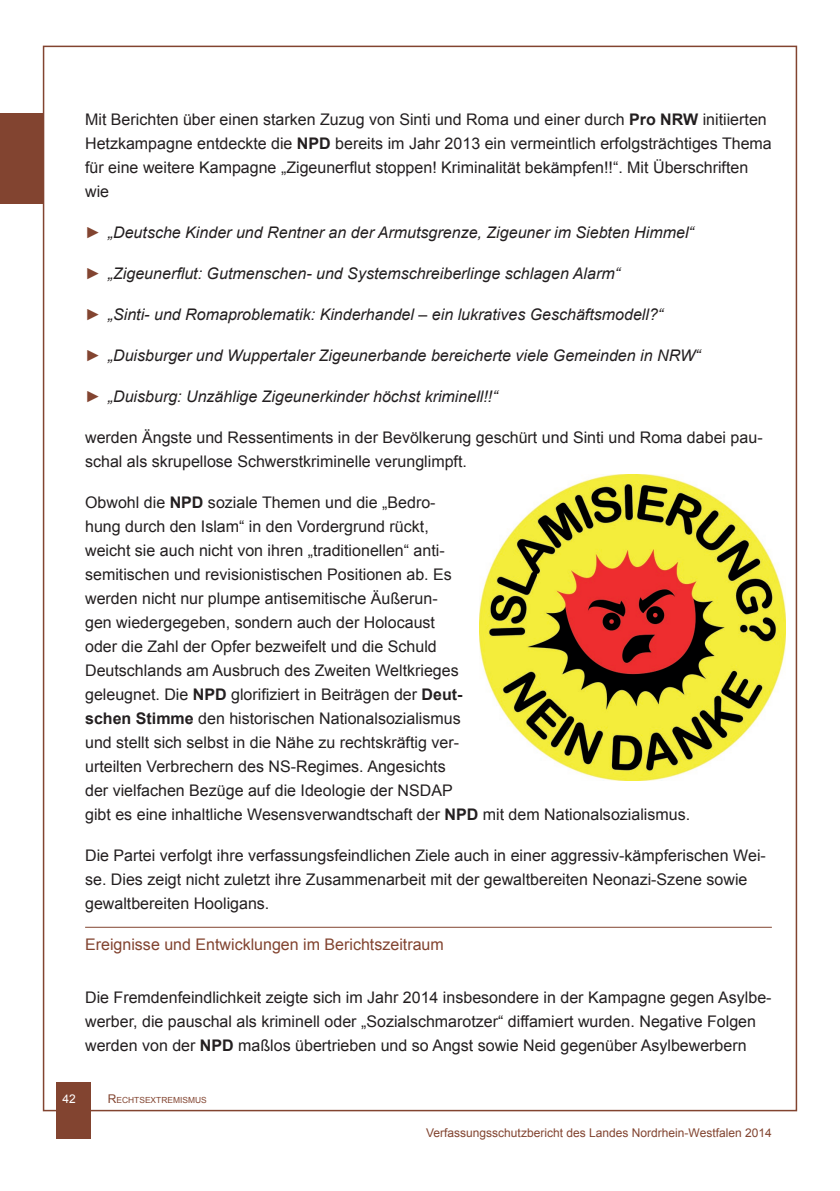
<style>
.page{position:relative;width:840px;height:1191px;background:#fff}
.page>*{position:absolute;margin:0;border:0;box-sizing:border-box;transform-origin:0 0}
._20_Absatz_mit_Absta{font:16px/24px "Arial";color:#231f20}
.t1{font:italic 16px "Arial";color:#231f20}
.ZU_Linie_oben_rechts{font:16px "Arial";color:#824430}
.t2{font:12px "Arial";color:#824430}
.t3{font:12px "Arial";color:#fff}
.t4{font:8.4px "Arial";color:#824430}
.s1{font-weight:700}
.s2{font-style:normal;color:#824430}
.s3{font-size:12px}
</style>
<div class="page">
<div style="left:57px;top:1081px;width:34px;height:57px;background:#824430"></div>
<div style="left:0;top:113px;width:43px;height:91px;background:#824430"></div>
<hr style="left:85px;top:926px;width:686px;height:1px;background:#824430">
<img style="left:479px;top:475px;width:306px;height:306px">
<p class="_20_Absatz_mit_Absta" style="left:85px;top:108px;width:687px">Mit Berichten über einen starken Zuzug von Sinti und Roma und einer durch <span class="s1">Pro NRW</span> initiierten Hetzkampagne entdeckte die <span class="s1">NPD</span> bereits im Jahr 2013 ein vermeintlich erfolgsträchtiges Thema für eine weitere Kampagne „Zigeunerflut stoppen! Kriminalität bekämpfen!!“. Mit Überschriften wie</p>
<p class="t1" style="left:85px;top:222px;width:610px"><span class="s2">►</span> „Deutsche Kinder und Rentner an der Armutsgrenze, Zigeuner im Siebten Himmel“</p>
<p class="t1" style="left:85px;top:263px;width:536px"><span class="s2">►</span> „Zigeunerflut: Gutmenschen- und Systemschreiberlinge schlagen Alarm“</p>
<p class="t1" style="left:85px;top:304px;width:579px"><span class="s2">►</span> „Sinti- und Romaproblematik: Kinderhandel – ein lukratives Geschäftsmodell?“</p>
<p class="t1" style="left:85px;top:345px;width:616px"><span class="s2">►</span> „Duisburger und Wuppertaler Zigeunerbande bereicherte viele Gemeinden in NRW“</p>
<p class="t1" style="left:85px;top:386px;width:414px"><span class="s2">►</span> „Duisburg: Unzählige Zigeunerkinder höchst kriminell!!“</p>
<p class="_20_Absatz_mit_Absta" style="left:85px;top:426px;width:678px">werden Ängste und Ressentiments in der Bevölkerung geschürt und Sinti und Roma dabei pau&shy;schal als skrupellose Schwerstkriminelle verunglimpft.</p>
<p class="_20_Absatz_mit_Absta" style="left:85px;top:491px;width:606px">Obwohl die <span class="s1">NPD</span> soziale Themen und die „Bedro-<br>hung durch den Islam“ in den Vordergrund rückt,<br>weicht sie auch nicht von ihren „traditionellen“ anti-<br>semitischen und revisionistischen Positionen ab. Es<br>werden nicht nur plumpe antisemitische Äußerun-<br>gen wiedergegeben, sondern auch der Holocaust<br>oder die Zahl der Opfer bezweifelt und die Schuld<br>Deutschlands am Ausbruch des Zweiten Weltkrieges<br>geleugnet. Die <span class="s1">NPD</span> glorifiziert in Beiträgen der <span class="s1">Deut-<br>schen Stimme</span> den historischen Nationalsozialismus<br>und stellt sich selbst in die Nähe zu rechtskräftig ver-<br>urteilten Verbrechern des NS-Regimes. Angesichts<br>der vielfachen Bezüge auf die Ideologie der NSDAP<br>gibt es eine inhaltliche Wesensverwandtschaft der <span class="s1">NPD</span> mit dem Nationalsozialismus.</p>
<p class="_20_Absatz_mit_Absta" style="left:85px;top:844px;width:682px">Die Partei verfolgt ihre verfassungsfeindlichen Ziele auch in einer aggressiv-kämpferischen Wei&shy;se. Dies zeigt nicht zuletzt ihre Zusammenarbeit mit der gewaltbereiten Neonazi-Szene sowie gewaltbereiten Hooligans.</p>
<p class="ZU_Linie_oben_rechts" style="left:85px;top:934px;width:360px">Ereignisse und Entwicklungen im Berichtszeitraum</p>
<p class="_20_Absatz_mit_Absta" style="left:85px;top:985px;width:687px">Die Fremdenfeindlichkeit zeigte sich im Jahr 2014 insbesondere in der Kampagne gegen Asylbe&shy;werber, die pauschal als kriminell oder „Sozialschmarotzer“ diffamiert wurden. Negative Folgen werden von der <span class="s1">NPD</span> maßlos übertrieben und so Angst sowie Neid gegenüber Asylbewerbern</p>
<p class="t3" style="left:62px;top:1091px;width:15px">42</p>
<p class="t4" style="left:108px;top:1094px;width:100px"><span class="s3">R</span>ECHTSEXTREMISMUS</p>
<p class="t2" style="left:426px;top:1125px;width:347px">Verfassungsschutzbericht des Landes Nordrhein-Westfalen 2014</p>
</div>
